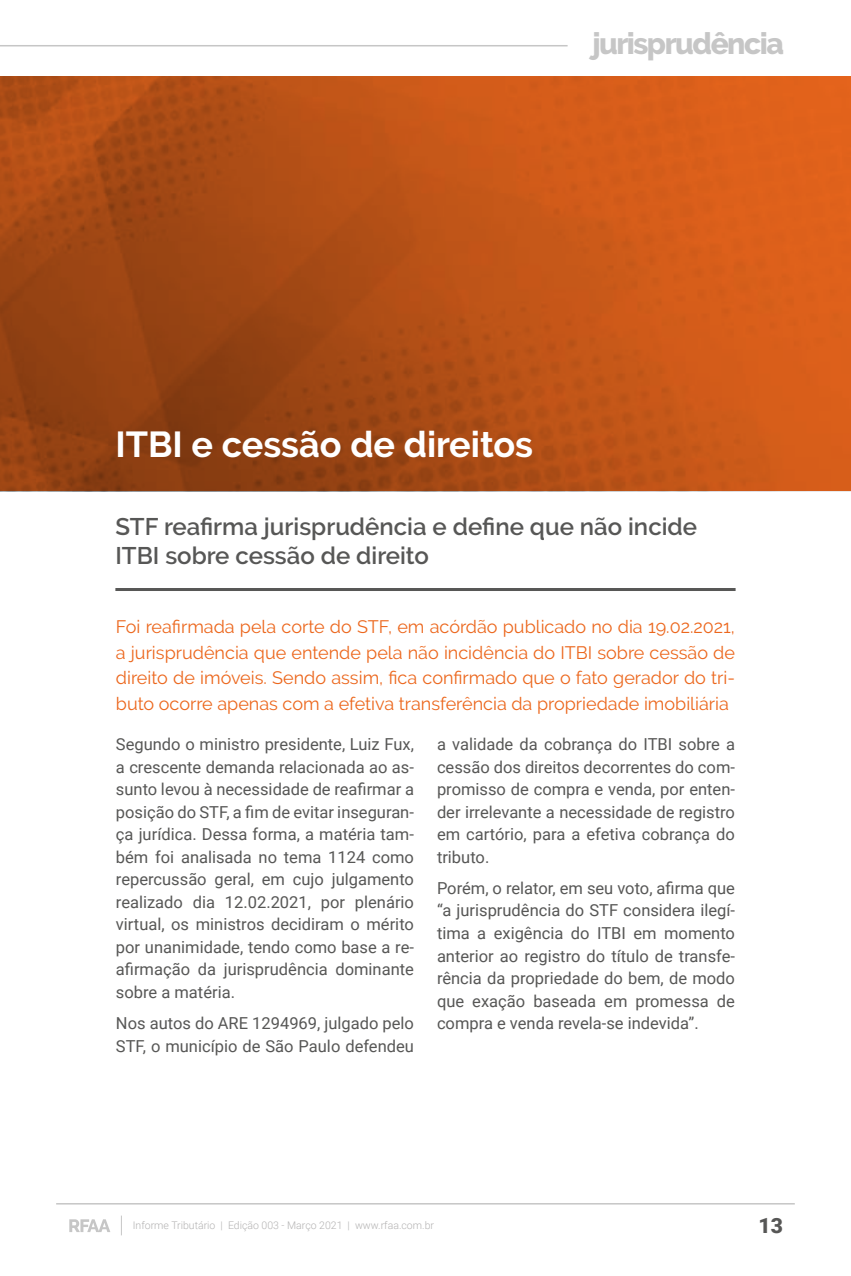
<style>
.page{position:relative;width:851px;height:1276px;background:#fff}
.page>*{position:absolute;margin:0;border:0;box-sizing:border-box;transform-origin:0 0}
.t1{font:700 36px "Raleway";color:#fff}
.t2{font:800 30px "Raleway";letter-spacing:-.05em;color:#c6c6c6}
.t3{font:600 24px/28.8px "Raleway";color:#575756}
.t4{font:900 21px "Roboto";color:#575756}
.t5{font:18px/25.5px "Raleway";color:#ec671d;text-align:justify}
.t6{font:16.5px/22.5px "Roboto";color:#575756;text-align:justify}
.t7{font:300 10.5px "Roboto";color:#b3b2b2}
</style>
<div class="page">
<img style="left:0;top:77px;width:850px;height:414px">
<hr style="left:115px;top:588px;width:620px;height:3px;background:#575756">
<svg style="left:121px;top:1215px;width:1px;height:20px"></svg>
<hr style="left:56px;top:1203px;width:738px;height:1px;background:#c6c6c6">
<svg style="left:69px;top:1219px;width:41px;height:13px"></svg>
<hr style="left:0;top:45px;width:567px;height:1px;background:#c6c6c6">
<h2 class="t2" style="left:592px;top:26px;width:193px">jurisprudência</h2>
<h1 class="t1" style="left:115px;top:424px;width:419px">ITBI e cessão de direitos</h1>
<h3 class="t3" style="left:115px;top:512px;width:583px">STF reafirma jurisprudência e define que não incide<br>ITBI sobre cessão de direito</h3>
<p class="t5" style="left:116px;top:614px;width:620px">Foi reafirmada pela corte do STF, em acórdão publicado no dia 19.02.2021, a jurisprudência que entende pela não incidência do ITBI sobre cessão de direito de imóveis. Sendo assim, fica confirmado que o fato gerador do tri&shy;buto ocorre apenas com a efetiva transferência da propriedade imobiliária</p>
<p class="t6" style="left:116px;top:732px;width:299px">Segundo o ministro presidente, Luiz Fux, a crescente demanda relacionada ao as&shy;sunto levou à necessidade de reafirmar a posição do STF, a fim de evitar inseguran&shy;ça jurídica. Dessa forma, a matéria tam&shy;bém foi analisada no tema 1124 como repercussão geral, em cujo julgamento realizado dia 12.02.2021, por plenário virtual, os ministros decidiram o mérito por unanimidade, tendo como base a re&shy;afirmação da jurisprudência dominante sobre a matéria.</p>
<p class="t6" style="left:116px;top:1011px;width:299px">Nos autos do ARE 1294969, julgado pelo<br>STF, o município de São Paulo defendeu</p>
<p class="t6" style="left:437px;top:732px;width:299px">a validade da cobrança do ITBI sobre a cessão dos direitos decorrentes do com&shy;promisso de compra e venda, por enten&shy;der irrelevante a necessidade de registro em cartório, para a efetiva cobrança do tributo.</p>
<p class="t6" style="left:437px;top:876px;width:299px">Porém, o relator, em seu voto, afirma que “a jurisprudência do STF considera ilegí&shy;tima a exigência do ITBI em momento anterior ao registro do título de transfe&shy;rência da propriedade do bem, de modo que exação baseada em promessa de compra e venda revela-se indevida”.</p>
<p class="t7" style="left:133px;top:1218px;width:302px">Informe Tributário | Edição 003 - Março 2021 | www.rfaa.com.br</p>
<p class="t4" style="left:758px;top:1211px;width:26px">13</p>
</div>
